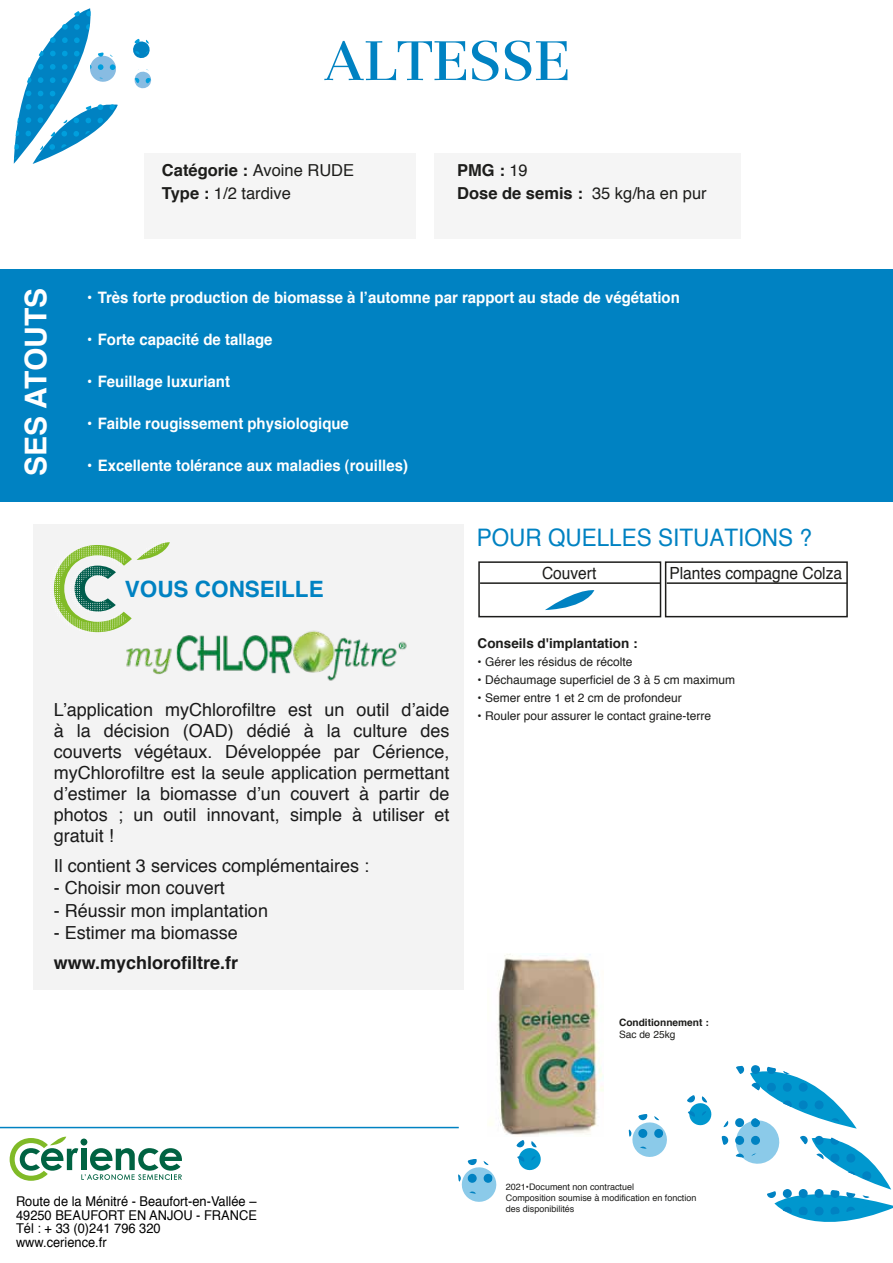
<style>
.page{position:relative;width:893px;height:1263px;background:#fff}
.page>*{position:absolute;margin:0;border:0;box-sizing:border-box;transform-origin:0 0}
.t1{font:500 58.2px "Basilia Std";color:#0082c2}
.t2{font:700 30px "Helvetica";color:#fff}
.t3{font:24.15px "Helvetica";color:#0082c2;scale:.93 1}
.t4{font:700 22.5px "Helvetica";color:#0082c2}
.t5{font:18px/21px "Helvetica";color:rgb(1 1 1/.9);text-align:justify}
.t6{font:700 18px "Helvetica";color:rgb(1 1 1/.9)}
.t7{font:16.8px "Helvetica";color:#1d1d1b;scale:.93 1}
.t8{font:16.5px/22.5px "Helvetica";color:#1d1d1b}
.t9{font:700 16.5px/22.5px "Helvetica";color:#1d1d1b}
.t10{font:700 15.75px "Helvetica";color:#fff;scale:.95 1}
.t11{font:13.5px/13.5px "Helvetica";color:#010101;scale:.95 1}
.t12{font:700 13.5px "Helvetica";color:#1d1d1b}
.t13{font:12px "Helvetica";color:#1d1d1b}
.t14{font:700 10.2px "Helvetica";color:#1d1d1b}
.t15{font:10.2px "Helvetica";color:#1d1d1b}
.t16{font:9px/10.8px "Helvetica";color:#1d1d1b}
.s1{font-weight:700}
.s2{font-weight:400}
</style>
<div class="page">
<div style="left:0;top:270px;width:893px;height:232px;background:#0082c2"></div>
<hr style="left:0;top:1127px;width:459px;height:1px;background:#0082c2">
<div style="left:478px;top:561px;width:183px;height:56px;background:#fff;border:2px solid #1d1d1b"></div>
<hr style="left:480px;top:582px;width:180px;height:2px;background:#1d1d1b">
<svg style="left:10px;top:1136px;width:172px;height:45px"></svg>
<div style="left:144px;top:154px;width:272px;height:85px;background:#f5f5f5"></div>
<div style="left:435px;top:154px;width:306px;height:85px;background:#f5f5f5"></div>
<img style="left:497px;top:954px;width:107px;height:181px">
<svg style="left:14px;top:8px;width:138px;height:156px"></svg>
<div style="left:665px;top:561px;width:183px;height:56px;background:#fff;border:2px solid #1d1d1b"></div>
<hr style="left:667px;top:582px;width:180px;height:2px;background:#1d1d1b">
<svg style="left:545px;top:590px;width:49px;height:20px"></svg>
<svg style="left:458px;top:1140px;width:83px;height:62px"></svg>
<svg style="left:628px;top:1095px;width:84px;height:62px"></svg>
<svg style="left:721px;top:1065px;width:172px;height:157px"></svg>
<div style="left:33px;top:524px;width:430px;height:465px;background:#f3f3f3"></div>
<svg style="left:53px;top:542px;width:117px;height:91px"></svg>
<img style="left:109px;top:619px;width:298px;height:62px">
<h1 class="t1" style="left:324px;top:28px;width:248px">ALTESSE</h1>
<h2 class="t2" style="left:15px;top:476px;width:189px;rotate:-90deg">SES ATOUTS</h2>
<p class="t8" style="left:162px;top:160px;width:194px"><span class="s1">Catégorie :</span> Avoine RUDE<br><span class="s1">Type :</span> 1/2 tardive</p>
<p class="t9" style="left:457px;top:160px;width:251px">PMG : <span class="s2">19<br></span>Dose de semis : <span class="s2">35 kg/ha en pur</span></p>
<p class="t10" style="left:87px;top:286px;width:625px">• Très forte production de biomasse à l’automne par rapport au stade de végétation</p>
<p class="t10" style="left:87px;top:328px;width:196px">• Forte capacité de tallage</p>
<p class="t10" style="left:87px;top:370px;width:152px">• Feuillage luxuriant</p>
<p class="t10" style="left:87px;top:412px;width:277px">• Faible rougissement physiologique</p>
<p class="t10" style="left:87px;top:454px;width:339px">• Excellente tolérance aux maladies (rouilles)</p>
<p class="t4" style="left:125px;top:574px;width:200px">VOUS CONSEILLE</p>
<h3 class="t3" style="left:477px;top:522px;width:362px">POUR QUELLES SITUATIONS ?</h3>
<p class="t7" style="left:542px;top:562px;width:60px">Couvert</p>
<p class="t7" style="left:669px;top:562px;width:187px">Plantes compagne Colza</p>
<p class="t5" style="left:54px;top:700px;width:397px">L’application myChlorofiltre est un outil d’aide à la décision (OAD) dédié à la culture des couverts végétaux. Développée par Cérience, myChlorofiltre est la seule application permettant d’estimer la biomasse d’un couvert à partir de photos ; un outil innovant, simple à utiliser et gratuit !</p>
<p class="t5" style="left:54px;top:856px;width:317px">Il contient 3 services complémentaires :</p>
<p class="t5" style="left:54px;top:879px;width:173px">- Choisir mon couvert</p>
<p class="t5" style="left:54px;top:901px;width:216px">- Réussir mon implantation</p>
<p class="t5" style="left:54px;top:924px;width:186px">- Estimer ma biomasse</p>
<p class="t6" style="left:54px;top:951px;width:186px">www.mychlorofiltre.fr</p>
<p class="t12" style="left:478px;top:634px;width:161px">Conseils d'implantation :</p>
<p class="t13" style="left:478px;top:654px;width:156px">• Gérer les résidus de récolte</p>
<p class="t13" style="left:478px;top:672px;width:259px">• Déchaumage superficiel de 3 à 5 cm maximum</p>
<p class="t13" style="left:478px;top:690px;width:206px">• Semer entre 1 et 2 cm de profondeur</p>
<p class="t13" style="left:478px;top:708px;width:235px">• Rouler pour assurer le contact graine-terre</p>
<p class="t14" style="left:619px;top:1016px;width:91px">Conditionnement :</p>
<p class="t15" style="left:619px;top:1027px;width:58px">Sac de 25kg</p>
<p class="t11" style="left:16px;top:1195px;width:255px">Route de la Ménitré - Beaufort-en-Vallée –<br>49250 BEAUFORT EN ANJOU - FRANCE<br>Tél : + 33 (0)241 796 320<br>www.cerience.fr</p>
<p class="t16" style="left:506px;top:1182px;width:192px">2021•Document non contractuel<br>Composition soumise à modification en fonction des disponibilités</p>
</div>
